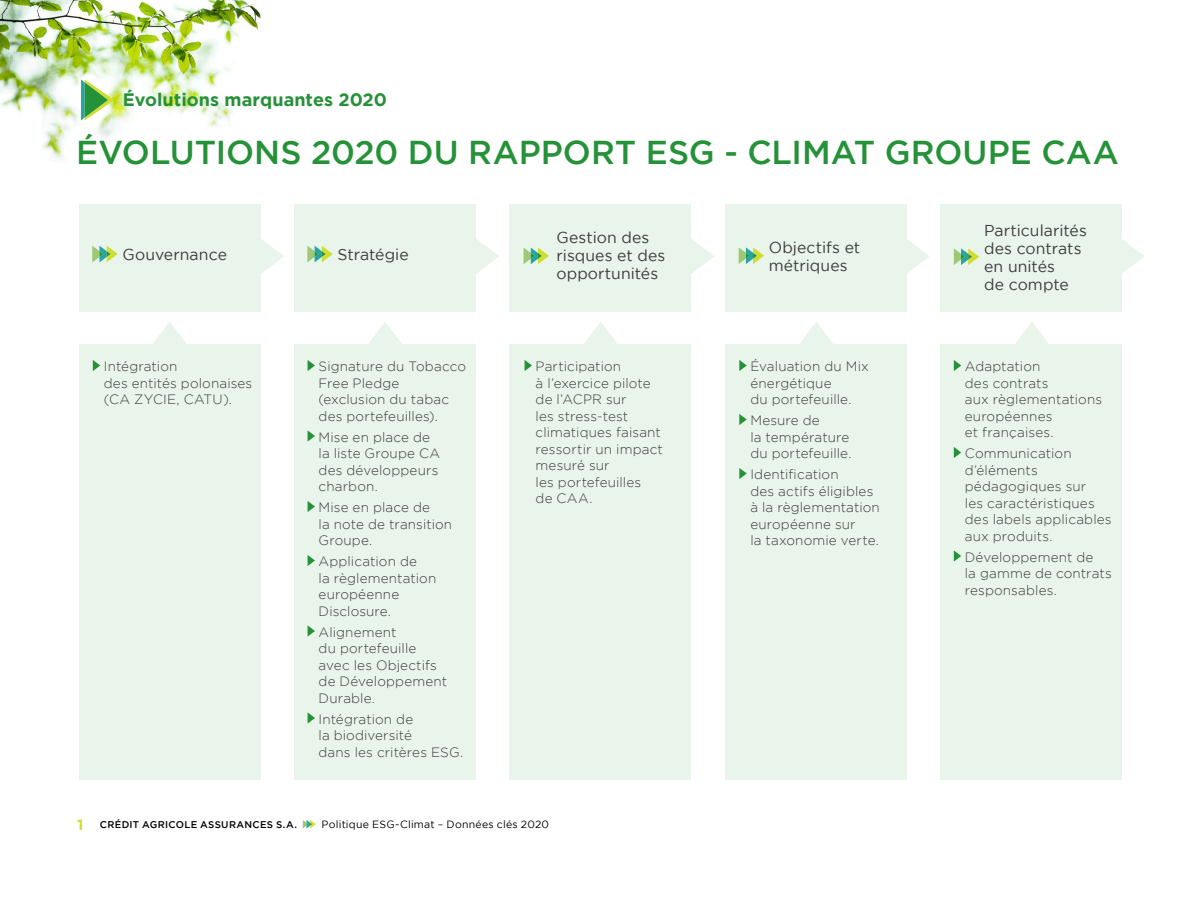
<style>
.page{position:relative;width:1200px;height:900px;background:#fff}
.page>*{position:absolute;margin:0;border:0;box-sizing:border-box;transform-origin:0 0}
.t1{font:500 33px "Gotham";color:#259138}
.Som_Grand_titre_1{font:700 18px "Gotham";color:#259138}
.Titre_graphique{font:15.75px/18px "Gotham";letter-spacing:.005em;color:#3c3c3c}
.t2{font:700 15px "Gotham";color:#d0de2f}
.Texte_courant{font:300 13.5px/16.5px "Gotham";letter-spacing:.01em;color:#3c3c3c}
.t3{font:10.5px "Gotham";letter-spacing:.02em;color:#000}
.t4{font:500 9.75px "Gotham";letter-spacing:.03em;color:#000}
</style>
<div class="page">
<div style="left:80px;top:344px;width:181px;height:435px;background:#e9f4eb"></div>
<div style="left:295px;top:344px;width:181px;height:435px;background:#e9f4eb"></div>
<div style="left:510px;top:344px;width:181px;height:435px;background:#e9f4eb"></div>
<div style="left:725px;top:344px;width:181px;height:435px;background:#e9f4eb"></div>
<div style="left:940px;top:344px;width:181px;height:435px;background:#e9f4eb"></div>
<img style="left:0;top:0;width:260px;height:159px">
<svg style="left:81px;top:80px;width:33px;height:40px"></svg>
<div style="left:80px;top:204px;width:181px;height:108px;background:#e9f4eb"></div>
<svg style="left:92px;top:246px;width:26px;height:16px"></svg>
<svg style="left:261px;top:239px;width:23px;height:34px"></svg>
<div style="left:295px;top:204px;width:181px;height:108px;background:#e9f4eb"></div>
<svg style="left:307px;top:246px;width:26px;height:16px"></svg>
<svg style="left:476px;top:239px;width:23px;height:35px"></svg>
<div style="left:510px;top:204px;width:181px;height:108px;background:#e9f4eb"></div>
<svg style="left:524px;top:248px;width:25px;height:16px"></svg>
<svg style="left:691px;top:239px;width:23px;height:35px"></svg>
<div style="left:725px;top:204px;width:181px;height:108px;background:#e9f4eb"></div>
<svg style="left:739px;top:247px;width:25px;height:17px"></svg>
<svg style="left:906px;top:238px;width:23px;height:37px"></svg>
<div style="left:940px;top:204px;width:181px;height:108px;background:#e9f4eb"></div>
<svg style="left:954px;top:248px;width:25px;height:17px"></svg>
<svg style="left:1121px;top:238px;width:23px;height:37px"></svg>
<svg style="left:93px;top:360px;width:7px;height:11px"></svg>
<svg style="left:308px;top:360px;width:7px;height:11px"></svg>
<svg style="left:308px;top:430px;width:7px;height:12px"></svg>
<svg style="left:308px;top:501px;width:7px;height:11px"></svg>
<svg style="left:308px;top:555px;width:7px;height:11px"></svg>
<svg style="left:308px;top:625px;width:7px;height:12px"></svg>
<svg style="left:308px;top:712px;width:7px;height:12px"></svg>
<svg style="left:525px;top:360px;width:7px;height:11px"></svg>
<svg style="left:739px;top:360px;width:8px;height:11px"></svg>
<svg style="left:739px;top:414px;width:8px;height:11px"></svg>
<svg style="left:739px;top:468px;width:8px;height:11px"></svg>
<svg style="left:954px;top:360px;width:7px;height:11px"></svg>
<svg style="left:954px;top:447px;width:7px;height:11px"></svg>
<svg style="left:954px;top:550px;width:7px;height:12px"></svg>
<svg style="left:1015px;top:322px;width:34px;height:22px"></svg>
<svg style="left:800px;top:322px;width:33px;height:22px"></svg>
<svg style="left:584px;top:322px;width:33px;height:22px"></svg>
<svg style="left:369px;top:322px;width:33px;height:22px"></svg>
<svg style="left:153px;top:322px;width:33px;height:22px"></svg>
<svg style="left:303px;top:820px;width:13px;height:8px"></svg>
<p class="Som_Grand_titre_1" style="left:123px;top:90px;width:266px">Évolutions marquantes 2020</p>
<p class="t1" style="left:76px;top:133px;width:1044px">ÉVOLUTIONS 2020 DU RAPPORT ESG - CLIMAT GROUPE CAA</p>
<p class="Titre_graphique" style="left:122px;top:245px;width:106px">Gouvernance</p>
<p class="Titre_graphique" style="left:338px;top:245px;width:73px">Stratégie</p>
<p class="Texte_courant" style="left:104px;top:358px;width:150px">Intégration<br>des entités polonaises (CA ZYCIE, CATU).</p>
<p class="Texte_courant" style="left:319px;top:358px;width:149px">Signature du Tobacco<br>Free Pledge (exclusion du tabac des portefeuilles).</p>
<p class="Texte_courant" style="left:319px;top:428px;width:123px">Mise en place de la liste Groupe CA des développeurs charbon.</p>
<p class="Texte_courant" style="left:319px;top:499px;width:135px">Mise en place de<br>la note de transition<br>Groupe.</p>
<p class="Texte_courant" style="left:319px;top:553px;width:119px">Application de<br>la règlementation européenne<br>Disclosure.</p>
<p class="Texte_courant" style="left:319px;top:623px;width:130px">Alignement<br>du portefeuille avec les Objectifs de Développement<br>Durable.</p>
<p class="Texte_courant" style="left:319px;top:710px;width:146px">Intégration de<br>la biodiversité<br>dans les critères ESG.</p>
<p class="Titre_graphique" style="left:557px;top:228px;width:110px">Gestion des risques et des opportunités</p>
<p class="Titre_graphique" style="left:769px;top:238px;width:93px">Objectifs et métriques</p>
<p class="Texte_courant" style="left:536px;top:358px;width:129px">Participation<br>à l’exercice pilote de l’ACPR sur<br>les stress-test climatiques faisant ressortir un impact mesuré sur<br>les portefeuilles<br>de CAA.</p>
<p class="Texte_courant" style="left:750px;top:358px;width:120px">Évaluation du Mix énergétique<br>du portefeuille.</p>
<p class="Texte_courant" style="left:750px;top:412px;width:103px">Mesure de<br>la température du portefeuille.</p>
<p class="Texte_courant" style="left:750px;top:466px;width:131px">Identification<br>des actifs éligibles à la règlementation européenne sur<br>la taxonomie verte.</p>
<p class="t2" style="left:77px;top:816px;width:8px">1</p>
<p class="t4" style="left:100px;top:819px;width:198px">CRÉDIT AGRICOLE ASSURANCES S.A.</p>
<p class="t3" style="left:322px;top:819px;width:229px">Politique ESG-Climat – Données clés 2020</p>
<p class="Titre_graphique" style="left:984px;top:221px;width:104px">Particularités des contrats en unités<br>de compte</p>
<p class="Texte_courant" style="left:965px;top:358px;width:139px">Adaptation<br>des contrats<br>aux règlementations européennes<br>et françaises.</p>
<p class="Texte_courant" style="left:965px;top:445px;width:148px">Communication d’éléments pédagogiques sur<br>les caractéristiques des labels applicables aux produits.</p>
<p class="Texte_courant" style="left:965px;top:548px;width:149px">Développement de<br>la gamme de contrats responsables.</p>
</div>
